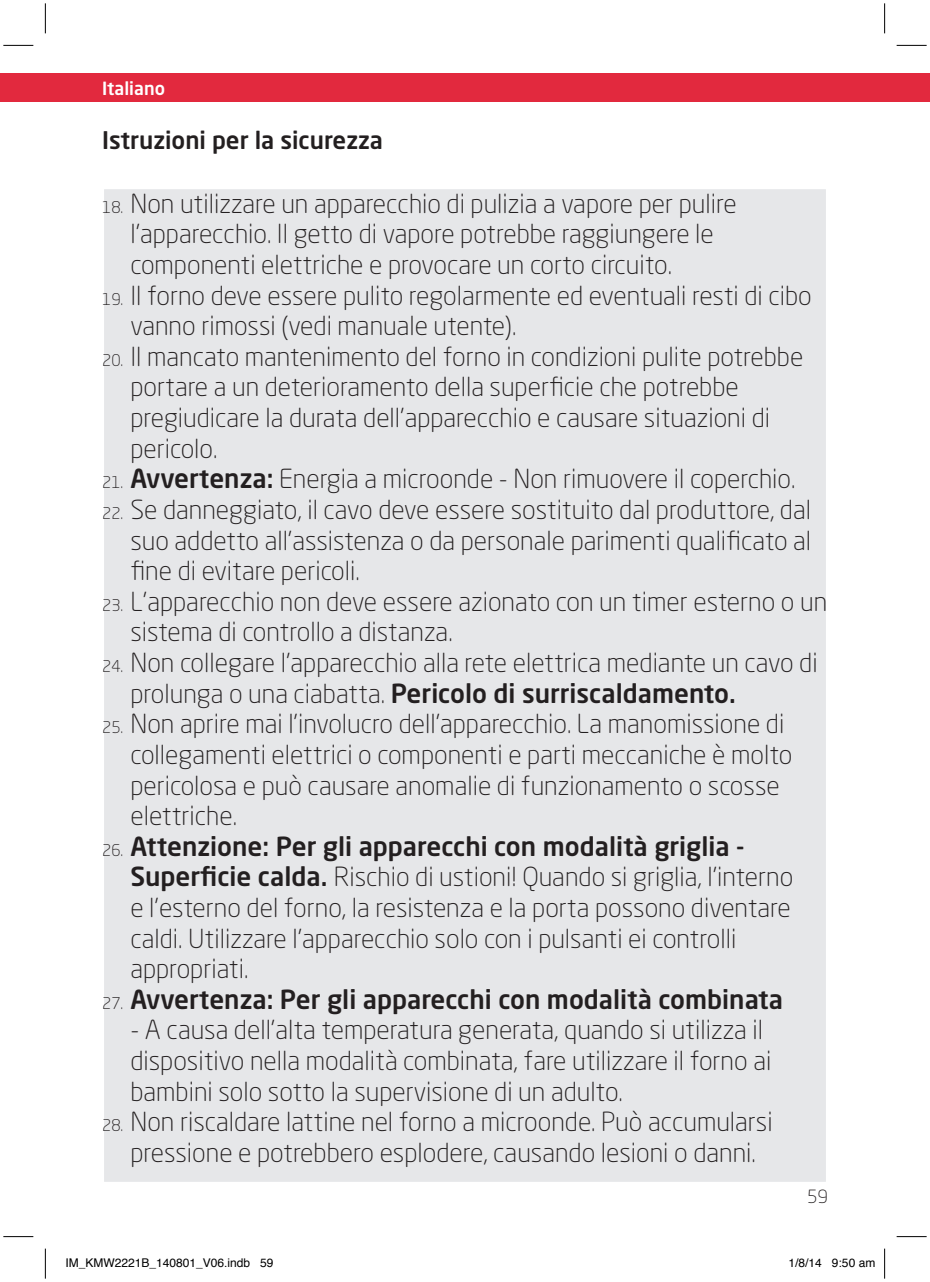
<style>
.page{position:relative;width:930px;height:1282px;background:#fff}
.page>*{position:absolute;margin:0;border:0;box-sizing:border-box;transform-origin:0 0}
.Big_Warnings{font:300 26px/30.6px "Neo Sans W1 G";color:#231f20}
.Big_Warnings-2{font:500 26px "Neo Sans W1 G";color:#231f20}
.t1{font:500 24px "Neo Sans W1 G";color:#231f20}
.t2{font:500 18px "Neo Sans W1 G";color:#fff}
.t3{font:300 18px "Neo Sans W1 G";color:#231f20}
.t4{font:12px "Helvetica";color:#000}
.s1{font-size:16px}
.s2{font-weight:500}
.s3{font-weight:300;font-size:16px}
</style>
<div class="page">
<div style="left:0;top:74px;width:930px;height:28px;background:#e2293e"></div>
<div style="left:102px;top:187px;width:726px;height:996px;background:#e6e7e9;border:2px solid #fff"></div>
<hr style="left:3px;top:45px;width:30px;height:1px;background:#000">
<hr style="left:896px;top:45px;width:30px;height:1px;background:#000">
<hr style="left:3px;top:1236px;width:30px;height:1px;background:#000">
<hr style="left:896px;top:1236px;width:30px;height:1px;background:#000">
<hr style="left:45px;top:3px;width:1px;height:30px;background:#000">
<hr style="left:45px;top:1248px;width:1px;height:30px;background:#000">
<hr style="left:884px;top:3px;width:1px;height:30px;background:#000">
<hr style="left:884px;top:1248px;width:1px;height:30px;background:#000">
<p class="t2" style="left:102px;top:77px;width:64px">Italiano</p>
<p class="t1" style="left:102px;top:125px;width:282px">Istruzioni per la sicurezza</p>
<p class="Big_Warnings" style="left:130px;top:188px;width:608px;text-indent:-28px"><span class="s1">18.</span> Non utilizzare un apparecchio di pulizia a vapore per pulire l’apparecchio. Il getto di vapore potrebbe raggiungere le componenti elettriche e provocare un corto circuito.</p>
<p class="Big_Warnings" style="left:130px;top:279px;width:683px;text-indent:-28px"><span class="s1">19.</span> Il forno deve essere pulito regolarmente ed eventuali resti di cibo vanno rimossi (vedi manuale utente).</p>
<p class="Big_Warnings" style="left:130px;top:341px;width:674px;text-indent:-28px"><span class="s1">20.</span> Il mancato mantenimento del forno in condizioni pulite potrebbe portare a un deterioramento della superficie che potrebbe pregiudicare la durata dell’apparecchio e causare situazioni di pericolo.</p>
<p class="Big_Warnings" style="left:102px;top:463px;width:695px"><span class="s1">21.</span> <span class="s2">Avvertenza:</span> Energia a microonde - Non rimuovere il coperchio.</p>
<p class="Big_Warnings" style="left:130px;top:494px;width:682px;text-align:justify;text-indent:-28px"><span class="s1">22.</span> Se danneggiato, il cavo deve essere sostituito dal produttore, dal suo addetto all’assistenza o da personale parimenti qualificato al fine di evitare pericoli.</p>
<p class="Big_Warnings" style="left:130px;top:585px;width:698px;text-indent:-28px"><span class="s1">23.</span> L’apparecchio non deve essere azionato con un timer esterno o un sistema di controllo a distanza.</p>
<p class="Big_Warnings" style="left:130px;top:647px;width:689px;text-indent:-28px"><span class="s1">24.</span> Non collegare l’apparecchio alla rete elettrica mediante un cavo di prolunga o una ciabatta. <span class="s2">Pericolo di surriscaldamento.</span></p>
<p class="Big_Warnings" style="left:130px;top:708px;width:663px;text-indent:-28px"><span class="s1">25.</span> Non aprire mai l’involucro dell’apparecchio. La manomissione di collegamenti elettrici o componenti e parti meccaniche è molto pericolosa e può causare anomalie di funzionamento o scosse elettriche.</p>
<p class="Big_Warnings" style="left:130px;top:830px;width:664px;text-indent:-28px"><span class="s1">26.</span> <span class="s2">Attenzione: Per gli apparecchi con modalità griglia - Superficie calda.</span> Rischio di ustioni! Quando si griglia, l’interno e l’esterno del forno, la resistenza e la porta possono diventare caldi. Utilizzare l’apparecchio solo con i pulsanti ei controlli appropriati.</p>
<p class="Big_Warnings-2" style="left:102px;top:982px;width:682px"><span class="s3">27.</span> Avvertenza: Per gli apparecchi con modalità combinata</p>
<p class="Big_Warnings" style="left:130px;top:1014px;width:642px">- A causa dell’alta temperatura generata, quando si utilizza il dispositivo nella modalità combinata, fare utilizzare il forno ai bambini solo sotto la supervisione di un adulto.</p>
<p class="Big_Warnings" style="left:102px;top:1106px;width:672px;text-align:center"><span class="s1">28.</span> Non riscaldare lattine nel forno a microonde. Può accumularsi pressione e potrebbero esplodere, causando lesioni o danni.</p>
<p class="t3" style="left:807px;top:1185px;width:22px">59</p>
<p class="t4" style="left:65px;top:1252px;width:210px">IM_KMW2221B_140801_V06.indb 59</p>
<p class="t4" style="left:788px;top:1252px;width:88px">1/8/14 9:50 am</p>
</div>
